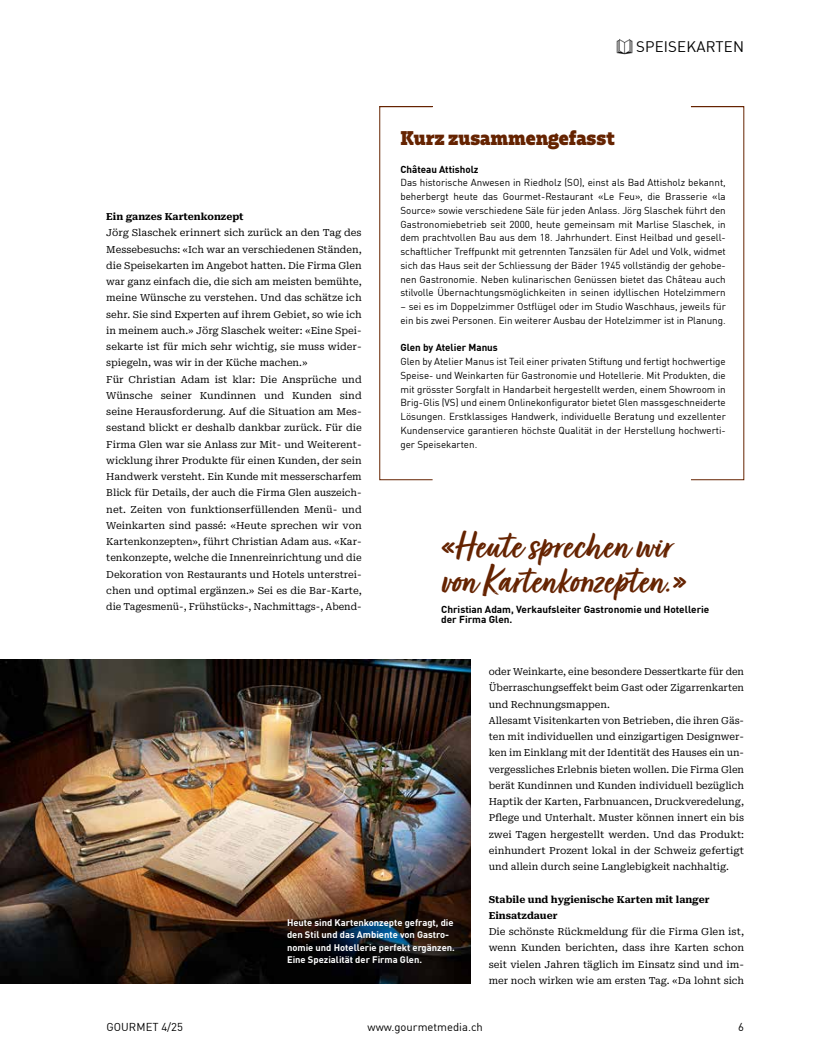
<style>
.page{position:relative;width:815px;height:1063px;background:#fff}
.page>*{position:absolute;margin:0;border:0;box-sizing:border-box;transform-origin:0 0}
.t1{font:42.5px/35px "Turbinado Bold Pro";color:#652301}
.t2{font:900 18.75px "Bw Glenn Slab";color:#652301}
.t3{font:15px "DINOT";letter-spacing:.01em;color:#000}
.t4{font:11.25px "DINOT";color:#000}
.t5{font:10px/13.8px "DINOT";color:#000;text-align:justify}
.t6{font:700 10px/10px "DINOT";color:#000}
.t7{font:9.75px/16.2px "Roboto Serif";color:#000}
.t8{font:700 9.75px/16.2px "Roboto Serif";color:#000}
.t9{font:700 9.38px/12.5px "DINOT";color:#fff}
</style>
<div class="page">
<img style="left:0;top:659px;width:471px;height:325px">
<img style="left:616px;top:39px;width:17px;height:16px">
<svg style="left:691px;top:106px;width:53px;height:374px"></svg>
<svg style="left:379px;top:106px;width:54px;height:374px"></svg>
<p class="t8" style="left:106px;top:208px;width:139px">Ein ganzes Kartenkonzept</p>
<p class="t7" style="left:106px;top:224px;width:257px">Jörg Slaschek erinnert sich zurück an den Tag des Messebesuchs: «Ich war an verschiedenen Ständen, die Speisekarten im Angebot hatten. Die Firma Glen war ganz einfach die, die sich am meisten bemühte, meine Wünsche zu verstehen. Und das schätze ich sehr. Sie sind Experten auf ihrem Gebiet, so wie ich in meinem auch.» Jörg Slaschek weiter: «Eine Spei&shy;sekarte ist für mich sehr wichtig, sie muss wider&shy;spiegeln, was wir in der Küche machen.»<br>Für Christian Adam ist klar: Die Ansprüche und Wünsche seiner Kundinnen und Kunden sind seine Herausforderung. Auf die Situation am Mes&shy;sestand blickt er deshalb dankbar zurück. Für die Firma Glen war sie Anlass zur Mit- und Weiterent&shy;wicklung ihrer Produkte für einen Kunden, der sein Handwerk versteht. Ein Kunde mit messerscharfem Blick für Details, der auch die Firma Glen auszeich&shy;net. Zeiten von funktionserfüllenden Menü- und Weinkarten sind passé: «Heute sprechen wir von Kartenkonzepten», führt Christian Adam aus. «Kar&shy;tenkonzepte, welche die Innenreinrichtung und die Dekoration von Restaurants und Hotels unterstrei&shy;chen und optimal ergänzen.» Sei es die Bar-Karte, die Tagesmenü-, Frühstücks-, Nachmittags-, Abend-</p>
<h3 class="t3" style="left:636px;top:35px;width:109px">SPEISEKARTEN</h3>
<h2 class="t2" style="left:400px;top:126px;width:216px">Kurz zusammengefasst</h2>
<p class="t6" style="left:400px;top:163px;width:80px">Château Attisholz</p>
<p class="t5" style="left:400px;top:175px;width:327px">Das historische Anwesen in Riedholz (SO), einst als Bad Attisholz bekannt, beherbergt heute das Gourmet-Restaurant «Le Feu», die Brasserie «la Source» sowie verschiedene Säle für jeden Anlass. Jörg Slaschek führt den Gastronomiebetrieb seit 2000, heute gemeinsam mit Marlise Slaschek, in dem prachtvollen Bau aus dem 18. Jahrhundert. Einst Heilbad und gesell&shy;schaftlicher Treffpunkt mit getrennten Tanzsälen für Adel und Volk, widmet sich das Haus seit der Schliessung der Bäder 1945 vollständig der gehobe&shy;nen Gastronomie. Neben kulinarischen Genüssen bietet das Château auch stilvolle Übernachtungsmöglichkeiten in seinen idyllischen Hotelzimmern</p>
<p class="t5" style="left:400px;top:299px;width:327px">– sei es im Doppelzimmer Ostflügel oder im Studio Waschhaus, jeweils für ein bis zwei Personen. Ein weiterer Ausbau der Hotelzimmer ist in Planung.</p>
<p class="t6" style="left:400px;top:342px;width:99px">Glen by Atelier Manus</p>
<p class="t5" style="left:400px;top:354px;width:327px">Glen by Atelier Manus ist Teil einer privaten Stiftung und fertigt hochwertige Speise- und Weinkarten für Gastronomie und Hotellerie. Mit Produkten, die mit grösster Sorgfalt in Handarbeit hergestellt werden, einem Showroom in Brig-Glis (VS) und einem Onlinekonfigurator bietet Glen massgeschneiderte Lösungen. Erstklassiges Handwerk, individuelle Beratung und exzellenter Kundenservice garantieren höchste Qualität in der Herstellung hochwerti&shy;ger Speisekarten.</p>
<h1 class="t1" style="left:441px;top:533px;width:247px">«Heute sprechen wir von Kartenkonzepten.»</h1>
<p class="t6" style="left:441px;top:604px;width:270px">Christian Adam, Verkaufsleiter Gastronomie und Hotellerie der Firma Glen.</p>
<p class="t9" style="left:287px;top:915px;width:169px">Heute sind Kartenkonzepte gefragt, die den Stil und das Ambiente von Gastro&shy;nomie und Hotellerie perfekt ergänzen.<br>Eine Spezialität der Firma Glen.</p>
<p class="t7" style="left:489px;top:663px;width:257px">oder Weinkarte, eine besondere Dessertkarte für den Überraschungseffekt beim Gast oder Zigarrenkarten und Rechnungsmappen.<br>Allesamt Visitenkarten von Betrieben, die ihren Gäs&shy;ten mit individuellen und einzigartigen Designwer&shy;ken im Einklang mit der Identität des Hauses ein un&shy;vergessliches Erlebnis bieten wollen. Die Firma Glen berät Kundinnen und Kunden individuell bezüglich Haptik der Karten, Farbnuancen, Druckveredelung, Pflege und Unterhalt. Muster können innert ein bis zwei Tagen hergestellt werden. Und das Produkt: einhundert Prozent lokal in der Schweiz gefertigt und allein durch seine Langlebigkeit nachhaltig.</p>
<p class="t8" style="left:489px;top:890px;width:222px">Stabile und hygienische Karten mit langer<br>Einsatzdauer</p>
<p class="t7" style="left:489px;top:923px;width:257px;text-align:justify">Die schönste Rückmeldung für die Firma Glen ist, wenn Kunden berichten, dass ihre Karten schon seit vielen Jahren täglich im Einsatz sind und im&shy;mer noch wirken wie am ersten Tag. «Da lohnt sich</p>
<p class="t4" style="left:106px;top:1018px;width:78px">GOURMET 4/25</p>
<p class="t4" style="left:368px;top:1018px;width:117px">www.gourmetmedia.ch</p>
<p class="t4" style="left:738px;top:1018px;width:7px">6</p>
</div>
